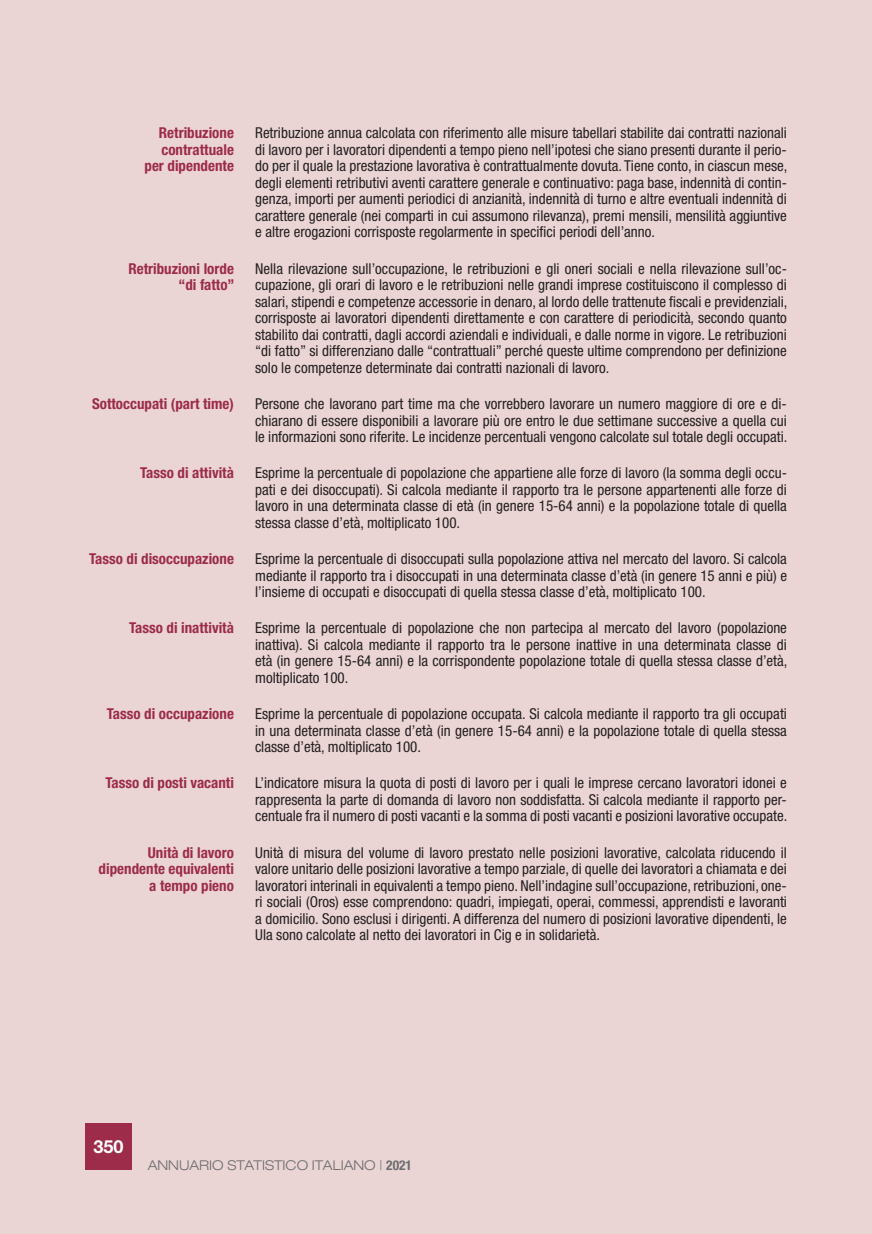
<style>
.page{position:relative;width:872px;height:1234px;background:#fff}
.page>*{position:absolute;margin:0;border:0;box-sizing:border-box;transform-origin:0 0}
.t1{font:700 18px "Helvetica Neue LT Std";color:#fff}
.t2{font:condensed 15px/16.5px "Helvetica Neue LT Std";color:#231f20;text-align:justify}
.t3{font:700 condensed 15px/16.5px "Helvetica Neue LT Std";color:#9c2c49;text-align:right}
.t4{font:300 expanded 13.5px "Helvetica Neue LT Std";color:#6c6d70}
.s1{font-weight:700;font-stretch:condensed}
</style>
<div class="page">
<div style="left:0;top:0;width:872px;height:1233px;background:#ebd5d4"></div>
<div style="left:85px;top:1123px;width:47px;height:46px;background:#9c2c49"></div>
<p class="t3" style="left:144px;top:124px;width:91px">Retribuzione contrattuale per dipendente</p>
<p class="t2" style="left:255px;top:125px;width:533px">Retribuzione annua calcolata con riferimento alle misure tabellari stabilite dai contratti nazionali di lavoro per i lavoratori dipendenti a tempo pieno nell’ipotesi che siano presenti durante il perio&shy;do per il quale la prestazione lavorativa è contrattualmente dovuta. Tiene conto, in ciascun mese, degli elementi retributivi aventi carattere generale e continuativo: paga base, indennità di contin&shy;genza, importi per aumenti periodici di anzianità, indennità di turno e altre eventuali indennità di carattere generale (nei comparti in cui assumono rilevanza), premi mensili, mensilità aggiuntive e altre erogazioni corrisposte regolarmente in specifici periodi dell’anno.</p>
<p class="t3" style="left:128px;top:260px;width:108px">Retribuzioni lorde “di fatto”</p>
<p class="t2" style="left:255px;top:260px;width:534px">Nella rilevazione sull’occupazione, le retribuzioni e gli oneri sociali e nella rilevazione sull’oc&shy;cupazione, gli orari di lavoro e le retribuzioni nelle grandi imprese costituiscono il complesso di salari, stipendi e competenze accessorie in denaro, al lordo delle trattenute fiscali e previdenziali, corrisposte ai lavoratori dipendenti direttamente e con carattere di periodicità, secondo quanto stabilito dai contratti, dagli accordi aziendali e individuali, e dalle norme in vigore. Le retribuzioni “di fatto” si differenziano dalle “contrattuali” perché queste ultime comprendono per definizione solo le competenze determinate dai contratti nazionali di lavoro.</p>
<p class="t3" style="left:92px;top:395px;width:143px">Sottoccupati (part time)</p>
<p class="t2" style="left:255px;top:395px;width:533px">Persone che lavorano part time ma che vorrebbero lavorare un numero maggiore di ore e di&shy;chiarano di essere disponibili a lavorare più ore entro le due settimane successive a quella cui le informazioni sono riferite. Le incidenze percentuali vengono calcolate sul totale degli occupati.</p>
<p class="t3" style="left:140px;top:464px;width:95px">Tasso di attività</p>
<p class="t2" style="left:255px;top:464px;width:533px">Esprime la percentuale di popolazione che appartiene alle forze di lavoro (la somma degli occu&shy;pati e dei disoccupati). Si calcola mediante il rapporto tra le persone appartenenti alle forze di lavoro in una determinata classe di età (in genere 15-64 anni) e la popolazione totale di quella stessa classe d’età, moltiplicato 100.</p>
<p class="t3" style="left:89px;top:550px;width:146px">Tasso di disoccupazione</p>
<p class="t2" style="left:255px;top:550px;width:533px">Esprime la percentuale di disoccupati sulla popolazione attiva nel mercato del lavoro. Si calcola mediante il rapporto tra i disoccupati in una determinata classe d’età (in genere 15 anni e più) e l’insieme di occupati e disoccupati di quella stessa classe d’età, moltiplicato 100.</p>
<p class="t3" style="left:129px;top:619px;width:106px">Tasso di inattività</p>
<p class="t2" style="left:255px;top:619px;width:534px">Esprime la percentuale di popolazione che non partecipa al mercato del lavoro (popolazione inattiva). Si calcola mediante il rapporto tra le persone inattive in una determinata classe di età (in genere 15-64 anni) e la corrispondente popolazione totale di quella stessa classe d’età, moltiplicato 100.</p>
<p class="t3" style="left:107px;top:705px;width:129px">Tasso di occupazione</p>
<p class="t2" style="left:255px;top:705px;width:533px">Esprime la percentuale di popolazione occupata. Si calcola mediante il rapporto tra gli occupati in una determinata classe d’età (in genere 15-64 anni) e la popolazione totale di quella stessa classe d’età, moltiplicato 100.</p>
<p class="t3" style="left:105px;top:774px;width:130px">Tasso di posti vacanti</p>
<p class="t2" style="left:255px;top:774px;width:534px">L’indicatore misura la quota di posti di lavoro per i quali le imprese cercano lavoratori idonei e rappresenta la parte di domanda di lavoro non soddisfatta. Si calcola mediante il rapporto per&shy;centuale fra il numero di posti vacanti e la somma di posti vacanti e posizioni lavorative occupate.</p>
<p class="t3" style="left:99px;top:843px;width:137px">Unità di lavoro dipendente equivalenti a tempo pieno</p>
<p class="t2" style="left:255px;top:843px;width:533px">Unità di misura del volume di lavoro prestato nelle posizioni lavorative, calcolata riducendo il valore unitario delle posizioni lavorative a tempo parziale, di quelle dei lavoratori a chiamata e dei lavoratori interinali in equivalenti a tempo pieno. Nell’indagine sull’occupazione, retribuzioni, one&shy;ri sociali (Oros) esse comprendono: quadri, impiegati, operai, commessi, apprendisti e lavoranti a domicilio. Sono esclusi i dirigenti. A differenza del numero di posizioni lavorative dipendenti, le Ula sono calcolate al netto dei lavoratori in Cig e in solidarietà.</p>
<p class="t1" style="left:93px;top:1135px;width:32px">350</p>
<p class="t4" style="left:148px;top:1157px;width:266px">ANNUARIO STATISTICO ITALIANO | <span class="s1">2021</span></p>
</div>
